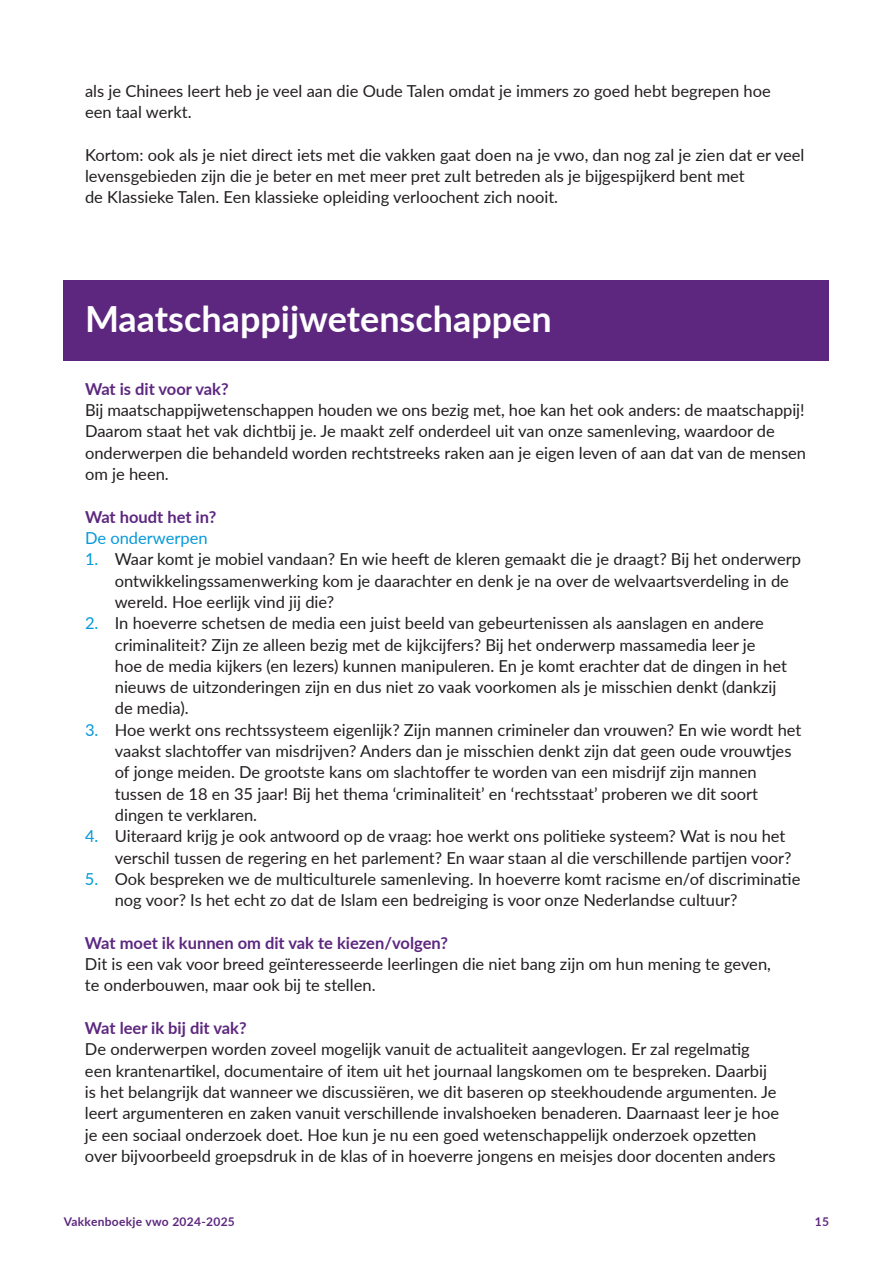
<style>
.page{position:relative;width:893px;height:1263px;background:#fff}
.page>*{position:absolute;margin:0;border:0;box-sizing:border-box;transform-origin:0 0}
.t1{font:700 36px "Lato";color:#fff}
.t2{font:16.5px/21.3px "Lato";color:#231f20}
.t3{font:700 16.5px "Lato";color:#5d277f}
.t4{font:16.5px "Lato";color:#069ad9}
.t5{font:700 12px "Lato";letter-spacing:.025em;color:#5d277f}
.s1{color:#069ad9}
</style>
<div class="page">
<div style="left:64px;top:280px;width:765px;height:81px;background:#5d277f"></div>
<p class="t2" style="left:85px;top:79px;width:687px">als je Chinees leert heb je veel aan die Oude Talen omdat je immers zo goed hebt begrepen hoe een taal werkt.</p>
<p class="t2" style="left:85px;top:143px;width:721px">Kortom: ook als je niet direct iets met die vakken gaat doen na je vwo, dan nog zal je zien dat er veel levensgebieden zijn die je beter en met meer pret zult betreden als je bijgespijkerd bent met<br>de Klassieke Talen. Een klassieke opleiding verloochent zich nooit.</p>
<h1 class="t1" style="left:85px;top:292px;width:468px">Maatschappijwetenschappen</h1>
<p class="t3" style="left:85px;top:377px;width:145px">Wat is dit voor vak?</p>
<p class="t2" style="left:85px;top:399px;width:723px">Bij maatschappijwetenschappen houden we ons bezig met, hoe kan het ook anders: de maatschappij!<br>Daarom staat het vak dichtbij je. Je maakt zelf onderdeel uit van onze samenleving, waardoor de onderwerpen die behandeld worden rechtstreeks raken aan je eigen leven of aan dat van de mensen om je heen.</p>
<p class="t3" style="left:85px;top:504px;width:133px">Wat houdt het in?</p>
<p class="t4" style="left:85px;top:526px;width:124px">De onderwerpen</p>
<p class="t2" style="left:115px;top:548px;width:688px;text-indent:-30px"><span class="s1">1.</span> Waar komt je mobiel vandaan? En wie heeft de kleren gemaakt die je draagt? Bij het onderwerp ontwikkelingssamenwerking kom je daarachter en denk je na over de welvaartsverdeling in de wereld. Hoe eerlijk vind jij die?</p>
<p class="t2" style="left:115px;top:612px;width:674px;text-indent:-30px"><span class="s1">2.</span> In hoeverre schetsen de media een juist beeld van gebeurtenissen als aanslagen en andere criminaliteit? Zijn ze alleen bezig met de kijkcijfers? Bij het onderwerp massamedia leer je<br>hoe de media kijkers (en lezers) kunnen manipuleren. En je komt erachter dat de dingen in het nieuws de uitzonderingen zijn en dus niet zo vaak voorkomen als je misschien denkt (dankzij de media).</p>
<p class="t2" style="left:115px;top:718px;width:688px;text-indent:-30px"><span class="s1">3.</span> Hoe werkt ons rechtssysteem eigenlijk? Zijn mannen crimineler dan vrouwen? En wie wordt het vaakst slachtoffer van misdrijven? Anders dan je misschien denkt zijn dat geen oude vrouwtjes of jonge meiden. De grootste kans om slachtoffer te worden van een misdrijf zijn mannen tussen de 18 en 35 jaar! Bij het thema ‘criminaliteit’ en ‘rechtsstaat’ proberen we dit soort dingen te verklaren.</p>
<p class="t2" style="left:115px;top:825px;width:678px;text-indent:-30px"><span class="s1">4.</span> Uiteraard krijg je ook antwoord op de vraag: hoe werkt ons politieke systeem? Wat is nou het verschil tussen de regering en het parlement? En waar staan al die verschillende partijen voor?</p>
<p class="t2" style="left:115px;top:867px;width:687px;text-indent:-30px"><span class="s1">5.</span> Ook bespreken we de multiculturele samenleving. In hoeverre komt racisme en/of discriminatie nog voor? Is het echt zo dat de Islam een bedreiging is voor onze Nederlandse cultuur?</p>
<p class="t3" style="left:85px;top:930px;width:364px">Wat moet ik kunnen om dit vak te kiezen/volgen?</p>
<p class="t2" style="left:85px;top:953px;width:687px">Dit is een vak voor breed geïnteresseerde leerlingen die niet bang zijn om hun mening te geven, te onderbouwen, maar ook bij te stellen.</p>
<p class="t3" style="left:85px;top:1016px;width:163px">Wat leer ik bij dit vak?</p>
<p class="t2" style="left:85px;top:1038px;width:696px">De onderwerpen worden zoveel mogelijk vanuit de actualiteit aangevlogen. Er zal regelmatig een krantenartikel, documentaire of item uit het journaal langskomen om te bespreken. Daarbij is het belangrijk dat wanneer we discussiëren, we dit baseren op steekhoudende argumenten. Je leert argumenteren en zaken vanuit verschillende invalshoeken benaderen. Daarnaast leer je hoe je een sociaal onderzoek doet. Hoe kun je nu een goed wetenschappelijk onderzoek opzetten over bijvoorbeeld groepsdruk in de klas of in hoeverre jongens en meisjes door docenten anders</p>
<p class="t5" style="left:64px;top:1212px;width:173px">Vakkenboekje vwo 2024-2025</p>
<p class="t5" style="left:815px;top:1212px;width:16px">15</p>
</div>
